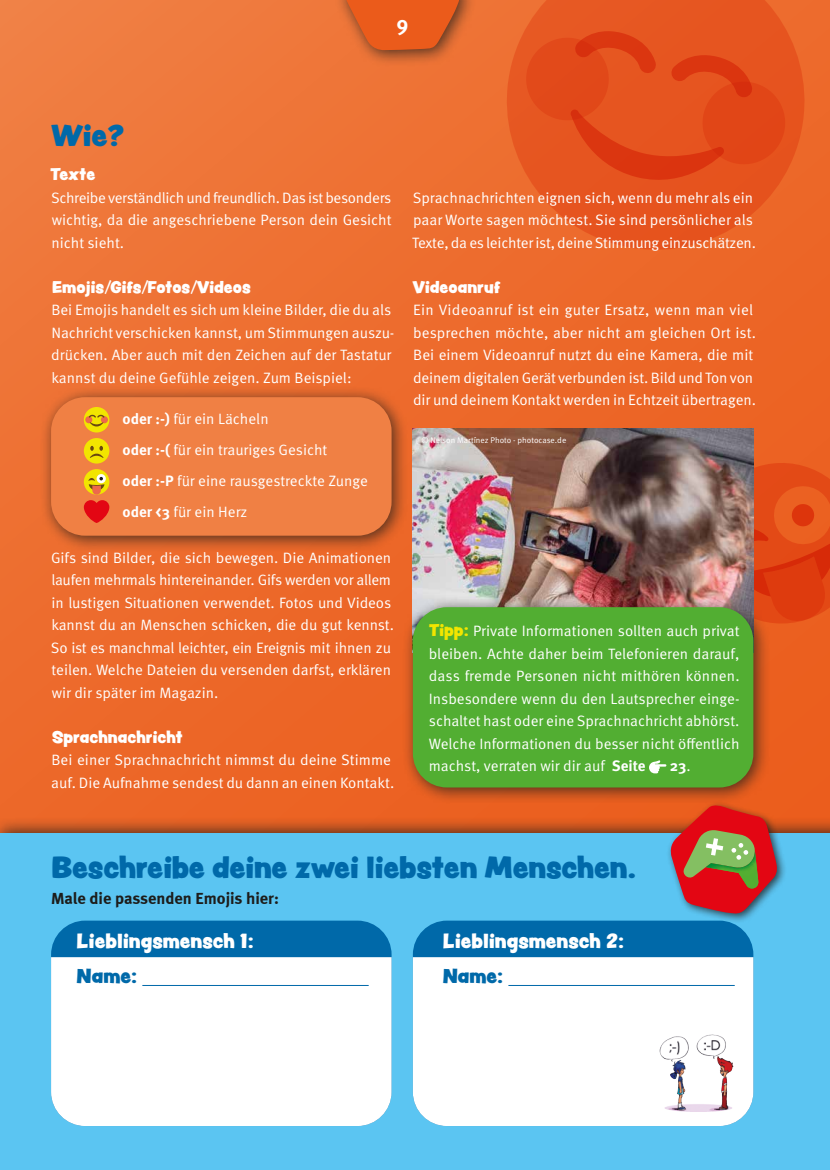
<style>
.page{position:relative;width:830px;height:1170px;background:#fff}
.page>*{position:absolute;margin:0;border:0;box-sizing:border-box;transform-origin:0 0}
.t1{font:27px "Peachy Keen JF";letter-spacing:-.01em;color:#0069a9}
.t2{font:21px "Meta Bold LF Caps";color:#fff}
.t3{font:18px "Peachy Keen JF";color:#fff}
.t4{font:18px "Peachy Keen JF";color:#0069a9}
.t5{font:700 16.5px "Meta";color:#1d1d1b}
.t6{font:15px/22.5px "Meta Pro Norm";letter-spacing:-.005em;color:#fff}
.t7{font:15px "Peachy Keen JF";color:#fff}
.t8{font:700 15px "Meta Pro";color:#fff}
.t9{font:8.25px "Meta Pro Norm";color:#fff}
.s1{font-family:"Meta Pro";font-weight:700}
.s2{font-family:"Peachy Keen JF";color:#f2e500}
.s3{font-family:"Meta Pro Norm";font-weight:400}
</style>
<div class="page">
<div style="left:0;top:0;width:829px;height:1169px;background:linear-gradient(to right,#ee7437,#ec6223)"></div>
<div style="left:334px;top:0;width:142px;height:67px;background:#1d1d1b;opacity:.75"></div>
<svg style="left:343px;top:0;width:118px;height:50px;background:#e15d21"></svg>
<div style="left:0;top:816px;width:829px;height:353px;background:#1d1d1b;opacity:.75"></div>
<div style="left:0;top:833px;width:829px;height:336px;background:#5bc5f2"></div>
<svg style="left:753px;top:453px;width:76px;height:180px;background:#e24b17"></svg>
<svg style="left:491px;top:0;width:328px;height:265px;background:#e96026"></svg>
<svg style="left:521px;top:26px;width:268px;height:163px;background:#e34d1b"></svg>
<img style="left:0;top:98px;width:1px;height:498px">
<div style="left:51px;top:920px;width:340px;height:205px;background:#0069a9;border-radius:34px"></div>
<div style="left:412px;top:920px;width:341px;height:205px;background:#0069a9;border-radius:34px"></div>
<div style="left:51px;top:957px;width:340px;height:168px;background:#fff"></div>
<div style="left:412px;top:957px;width:341px;height:168px;background:#fff"></div>
<hr style="left:142px;top:985px;width:226px;height:1px;background:#0069a9">
<hr style="left:508px;top:985px;width:226px;height:1px;background:#0069a9">
<div style="left:40px;top:386px;width:369px;height:166px;background:#1d1d1b;opacity:.75"></div>
<div style="left:51px;top:397px;width:340px;height:138px;background:#f08044;border-radius:34px"></div>
<div style="left:84px;top:407px;width:25px;height:25px;background:#f2e500;border-radius:50%"></div>
<svg style="left:85px;top:415px;width:23px;height:11px"></svg>
<div style="left:84px;top:438px;width:25px;height:25px;background:#f2e500;border-radius:50%"></div>
<svg style="left:90px;top:446px;width:13px;height:12px"></svg>
<div style="left:84px;top:469px;width:25px;height:25px;background:#f2e500;border-radius:50%"></div>
<svg style="left:97px;top:474px;width:9px;height:9px"></svg>
<svg style="left:88px;top:477px;width:16px;height:17px"></svg>
<svg style="left:84px;top:500px;width:25px;height:23px"></svg>
<img style="left:696px;top:1034px;width:29px;height:24px">
<img style="left:412px;top:428px;width:341px;height:167px">
<div style="left:401px;top:595px;width:369px;height:209px;background:#1d1d1b;opacity:.75"></div>
<div style="left:412px;top:607px;width:341px;height:180px;background:#52ae32;border-radius:34px"></div>
<svg style="left:649px;top:760px;width:17px;height:13px"></svg>
<div style="left:665px;top:800px;width:121px;height:123px;background:#1d1d1b;opacity:.75"></div>
<svg style="left:669px;top:803px;width:108px;height:112px;background:#b45444"></svg>
<h1 class="t1" style="left:51px;top:115px;width:74px">Wie?</h1>
<h2 class="t2" style="left:396px;top:15px;width:13px">9</h2>
<p class="t7" style="left:50px;top:163px;width:47px">Texte</p>
<p class="t6" style="left:51px;top:185px;width:342px;text-align:justify">Schreibe verständlich und freundlich. Das ist besonders wichtig, da die angeschriebene Person dein Gesicht nicht sieht.</p>
<p class="t7" style="left:52px;top:275px;width:200px">Emojis/Gifs/Fotos/Videos</p>
<p class="t6" style="left:51px;top:298px;width:344px">Bei Emojis handelt es sich um kleine Bilder, die du als Nachricht verschicken kannst, um Stimmungen auszu&shy;drücken. Aber auch mit den Zeichen auf der Tastatur kannst du deine Gefühle zeigen. Zum Beispiel:</p>
<p class="t6" style="left:122px;top:402px;width:247px;line-height:31px"><span class="s1">oder :-)</span> für ein Lächeln<br><span class="s1">oder :-(</span> für ein trauriges Gesicht<br><span class="s1">oder :-P</span> für eine rausgestreckte Zunge <span class="s1">oder &lt;3</span> für ein Herz</p>
<p class="t6" style="left:51px;top:545px;width:344px">Gifs sind Bilder, die sich bewegen. Die Animationen laufen mehrmals hintereinander. Gifs werden vor allem in lustigen Situationen verwendet. Fotos und Videos kannst du an Menschen schicken, die du gut kennst.<br>So ist es manchmal leichter, ein Ereignis mit ihnen zu teilen. Welche Dateien du versenden darfst, erklären wir dir später im Magazin.</p>
<p class="t7" style="left:52px;top:725px;width:132px">Sprachnachricht</p>
<p class="t6" style="left:51px;top:748px;width:344px">Bei einer Sprachnachricht nimmst du deine Stimme auf. Die Aufnahme sendest du dann an einen Kontakt.</p>
<p class="t6" style="left:412px;top:185px;width:345px">Sprachnachrichten eignen sich, wenn du mehr als ein paar Worte sagen möchtest. Sie sind persönlicher als<br>Texte, da es leichter ist, deine Stimmung einzuschätzen.</p>
<p class="t7" style="left:412px;top:275px;width:90px">Videoanruf</p>
<p class="t6" style="left:413px;top:298px;width:344px">Ein Videoanruf ist ein guter Ersatz, wenn man viel besprechen möchte, aber nicht am gleichen Ort ist.<br>Bei einem Videoanruf nutzt du eine Kamera, die mit deinem digitalen Gerät verbunden ist. Bild und Ton von dir und deinem Kontakt werden in Echtzeit übertragen.</p>
<p class="t9" style="left:421px;top:434px;width:146px">© Nelson Martínez Photo - photocase.de</p>
<p class="t6" style="left:428px;top:618px;width:312px;text-align:justify"><span class="s2">Tipp:</span> Private Informationen sollten auch privat bleiben. Achte daher beim Telefonieren darauf, dass fremde Personen nicht mithören können.<br>Insbesondere wenn du den Lautsprecher einge&shy;schaltet hast oder eine Sprachnachricht abhörst.<br>Welche Informationen du besser nicht öffentlich machst, verraten wir dir auf <span class="s1">Seite</span></p>
<p class="t8" style="left:669px;top:754px;width:22px">23<span class="s3">.</span></p>
<h1 class="t1" style="left:51px;top:846px;width:586px">Beschreibe deine zwei liebsten Menschen.</h1>
<p class="t5" style="left:51px;top:887px;width:229px">Male die passenden Emojis hier:</p>
<p class="t3" style="left:77px;top:926px;width:178px">Lieblingsmensch 1:</p>
<p class="t4" style="left:77px;top:961px;width:62px">Name:</p>
<p class="t4" style="left:442px;top:961px;width:62px">Name:</p>
<p class="t3" style="left:442px;top:926px;width:183px">Lieblingsmensch 2:</p>
</div>
